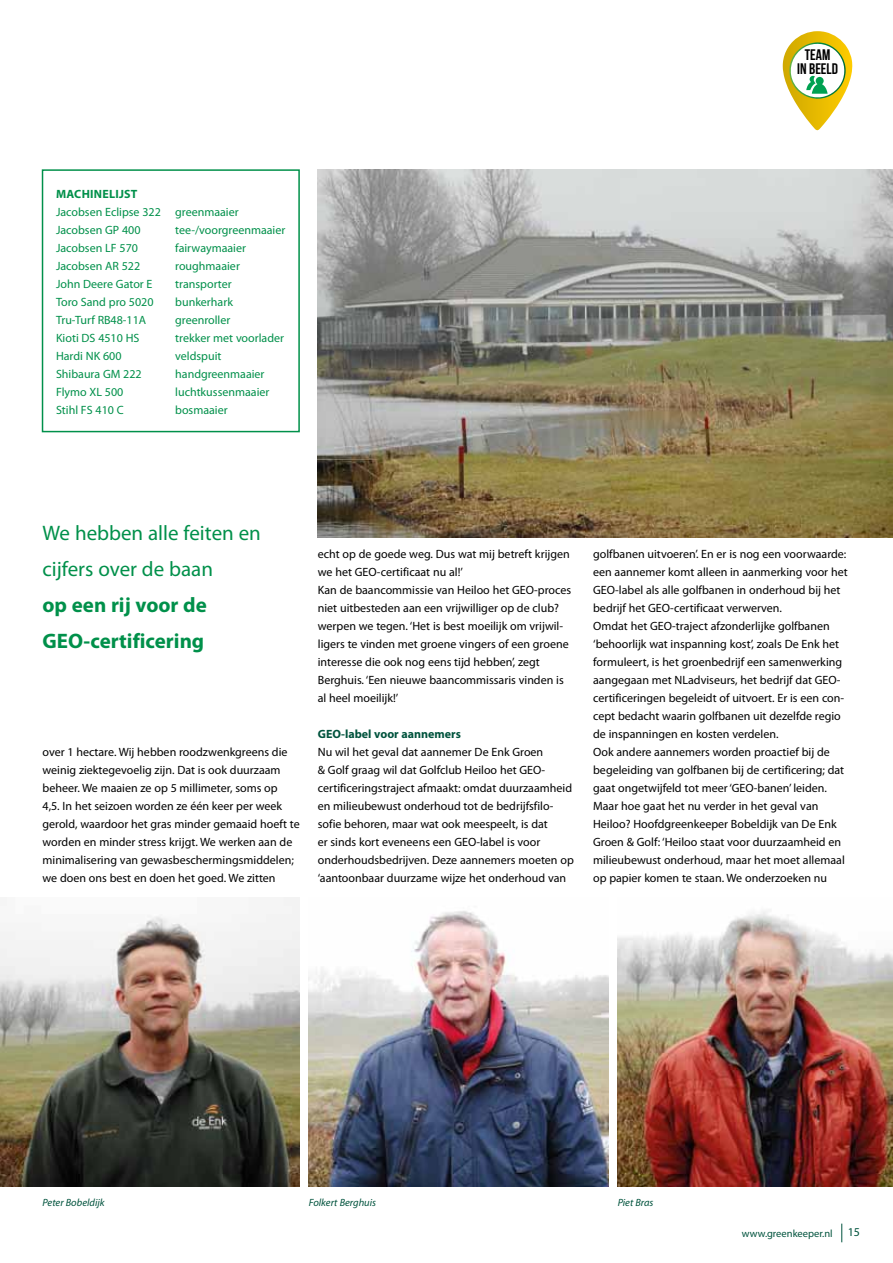
<style>
.page{position:relative;width:893px;height:1263px;background:#fff}
.page>*{position:absolute;margin:0;border:0;box-sizing:border-box;transform-origin:0 0}
.t1{font:21px/36px "Myriad Pro";color:#00904a}
.t2{font:700 21px/36px "Myriad Pro";color:#00904a}
.t3{font:15.3px/13.6px "Bebas Neue";color:#000;text-align:center}
.t4{font:12px/18px "Myriad Pro";color:#000}
.t5{font:12px/18px "Myriad Pro";color:#00904a}
.t6{font:700 12px "Myriad Pro";color:#00533d}
.t7{font:700 12px "Myriad Pro";letter-spacing:.02em;color:#00904a}
.t8{font:12px "Myriad Pro";color:#00533d}
.t9{font:italic 10.5px "Myriad Pro";color:#00533d}
.t10{font:10.5px "Myriad Pro";color:#00533d}
</style>
<div class="page">
<svg style="left:841px;top:1223px;width:1px;height:19px"></svg>
<div style="left:42px;top:169px;width:258px;height:263px;border:2px solid #00904a"></div>
<img style="left:0;top:897px;width:300px;height:289px">
<img style="left:309px;top:911px;width:300px;height:275px">
<img style="left:618px;top:911px;width:275px;height:275px">
<img style="left:317px;top:170px;width:576px;height:367px">
<svg style="left:783px;top:31px;width:70px;height:99px"></svg>
<p class="t3" style="left:797px;top:48px;width:42px">TEAM<br>IN BEELD</p>
<p class="t7" style="left:56px;top:186px;width:81px">Machi nelijst</p>
<p class="t5" style="left:56px;top:203px;width:184px">Jacobsen Eclipse 322 greenmaaier<br>Jacobsen GP 400</p>
<p class="t5" style="left:175px;top:221px;width:112px">tee-/voorgreenmaaier</p>
<p class="t5" style="left:56px;top:239px;width:83px">Jacobsen LF 570</p>
<p class="t5" style="left:175px;top:239px;width:72px">fairwaymaaier</p>
<p class="t5" style="left:56px;top:257px;width:86px">Jacobsen AR 522</p>
<p class="t5" style="left:175px;top:257px;width:66px">roughmaaier</p>
<p class="t5" style="left:56px;top:275px;width:98px">John Deere Gator E</p>
<p class="t5" style="left:175px;top:275px;width:58px">transporter</p>
<p class="t5" style="left:56px;top:293px;width:99px">Toro Sand pro 5020</p>
<p class="t5" style="left:175px;top:293px;width:59px">bunkerhark</p>
<p class="t5" style="left:56px;top:311px;width:92px">Tru-Turf RB48-11A</p>
<p class="t5" style="left:175px;top:311px;width:57px">greenroller</p>
<p class="t5" style="left:56px;top:329px;width:85px">Kioti DS 4510 HS</p>
<p class="t5" style="left:175px;top:329px;width:110px">trekker met voorlader</p>
<p class="t5" style="left:56px;top:347px;width:67px">Hardi NK 600</p>
<p class="t5" style="left:175px;top:347px;width:48px">veldspuit</p>
<p class="t5" style="left:56px;top:365px;width:87px">Shibaura GM 222</p>
<p class="t5" style="left:175px;top:365px;width:91px">handgreenmaaier</p>
<p class="t5" style="left:56px;top:383px;width:69px">Flymo XL 500</p>
<p class="t5" style="left:175px;top:383px;width:96px">luchtkussenmaaier</p>
<p class="t5" style="left:56px;top:401px;width:69px">Stihl FS 410 C</p>
<p class="t5" style="left:175px;top:401px;width:54px">bosmaaier</p>
<h1 class="t1" style="left:43px;top:515px;width:220px">We hebben alle feiten en cijfers over de baan</h1>
<h1 class="t2" style="left:43px;top:586px;width:166px">op een rij voor de<br>GEO-certificering</h1>
<p class="t4" style="left:43px;top:743px;width:259px">over 1 hectare. Wij hebben roodzwenkgreens die weinig ziektegevoelig zijn. Dat is ook duurzaam beheer. We maaien ze op 5 millimeter, soms op<br>4,5. In het seizoen worden ze één keer per week gerold, waardoor het gras minder gemaaid hoeft te worden en minder stress krijgt. We werken aan de minimalisering van gewasbeschermingsmiddelen; we doen ons best en doen het goed. We zitten</p>
<p class="t4" style="left:318px;top:545px;width:255px">echt op de goede weg. Dus wat mij betreft krijgen we het GEO-certificaat nu al!’<br>Kan de baancommissie van Heiloo het GEO-proces niet uitbesteden aan een vrijwilliger op de club? werpen we tegen. ‘Het is best moeilijk om vrijwil&shy;ligers te vinden met groene vingers of een groene interesse die ook nog eens tijd hebben’, zegt Berghuis. ‘Een nieuwe baancommissaris vinden is al heel moeilijk!’</p>
<p class="t6" style="left:318px;top:726px;width:145px">GEO-label voor aannemers</p>
<p class="t4" style="left:318px;top:743px;width:257px">Nu wil het geval dat aannemer De Enk Groen<br>&amp; Golf graag wil dat Golfclub Heiloo het GEO&shy;certificeringstraject afmaakt: omdat duurzaamheid en milieubewust onderhoud tot de bedrijfsfilo&shy;sofie behoren, maar wat ook meespeelt, is dat<br>er sinds kort eveneens een GEO-label is voor onderhoudsbedrijven. Deze aannemers moeten op ‘aantoonbaar duurzame wijze het onderhoud van</p>
<p class="t4" style="left:593px;top:545px;width:256px">golfbanen uitvoeren’. En er is nog een voorwaarde: een aannemer komt alleen in aanmerking voor het GEO-label als alle golfbanen in onderhoud bij het bedrijf het GEO-certificaat verwerven.<br>Omdat het GEO-traject afzonderlijke golfbanen ‘behoorlijk wat inspanning kost’, zoals De Enk het formuleert, is het groenbedrijf een samenwerking aangegaan met NLadviseurs, het bedrijf dat GEO&shy;certificeringen begeleidt of uitvoert. Er is een con&shy;cept bedacht waarin golfbanen uit dezelfde regio de inspanningen en kosten verdelen.<br>Ook andere aannemers worden proactief bij de begeleiding van golfbanen bij de certificering; dat gaat ongetwijfeld tot meer ‘GEO-banen’ leiden.<br>Maar hoe gaat het nu verder in het geval van Heiloo? Hoofdgreenkeeper Bobeldijk van De Enk Groen &amp; Golf: ‘Heiloo staat voor duurzaamheid en milieubewust onderhoud, maar het moet allemaal op papier komen te staan. We onderzoeken nu</p>
<p class="t9" style="left:43px;top:1196px;width:64px">Peter Bobeldijk</p>
<p class="t9" style="left:309px;top:1196px;width:69px">Folkert Berghuis</p>
<p class="t9" style="left:618px;top:1196px;width:37px">Piet Bras</p>
<p class="t10" style="left:742px;top:1227px;width:92px">www.greenkeeper.nl</p>
<p class="t8" style="left:848px;top:1224px;width:14px">15</p>
</div>
